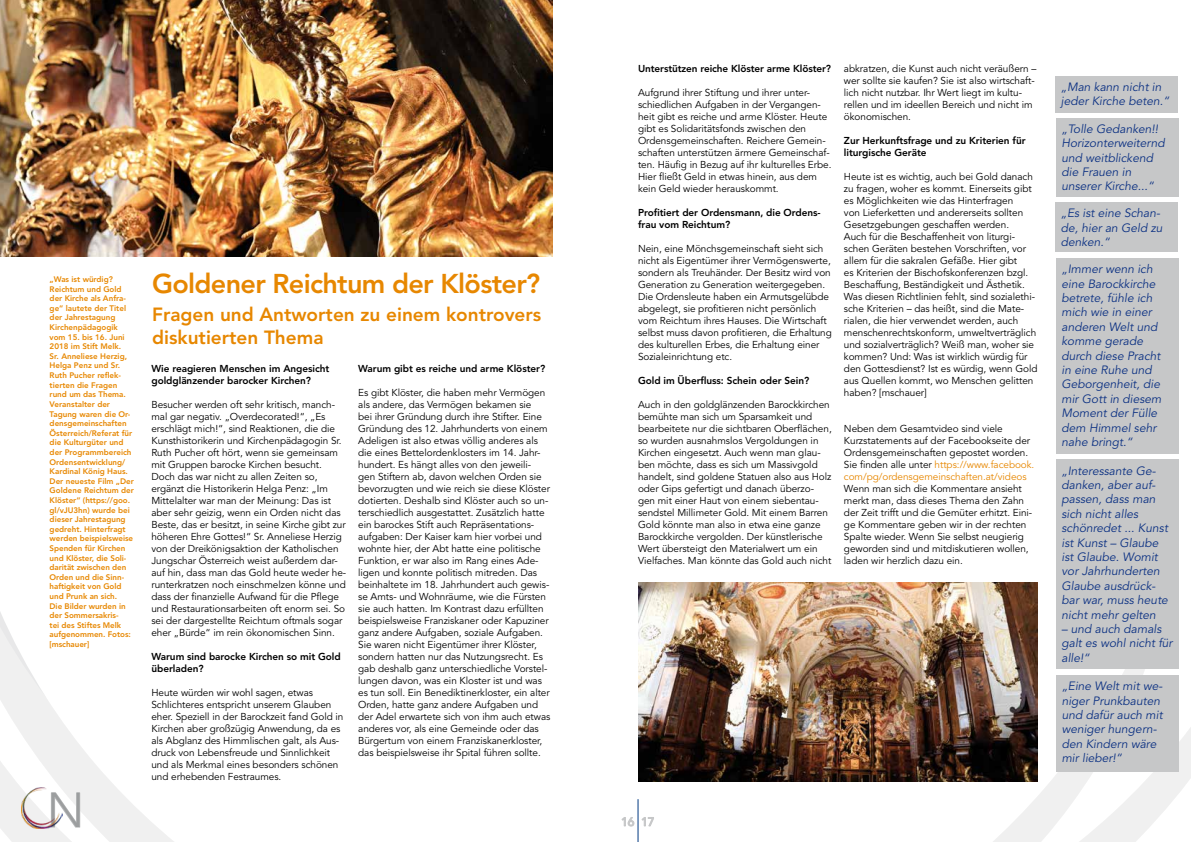
<style>
.page{position:relative;width:1191px;height:842px;background:#fff}
.page>*{position:absolute;margin:0;border:0;box-sizing:border-box;transform-origin:0 0}
.t1{font:300 48.6px "Avenir LT Std";color:#9c9e9f}
.t2{font:800 27px "Avenir LT Std";letter-spacing:-.025em;color:#e78700}
.t3{font:800 19px/22.8px "Avenir LT Std";color:#e78700}
.t4{font:italic 12px/14.4px "Avenir LT Std";color:#0c3183}
.t5{font:10px/12px "Avenir LT Std";letter-spacing:-.005em;color:#000}
.t6{font:800 10px/12px "Avenir LT Std";letter-spacing:-.005em;color:#000}
.t7{font:800 8px/9.6px "Avenir LT Std";color:#e78700}
.s1{color:#e78700}
</style>
<div class="page">
<svg style="left:0;top:582px;width:706px;height:260px"></svg>
<svg style="left:706px;top:500px;width:485px;height:342px"></svg>
<svg style="left:62px;top:792px;width:18px;height:36px"></svg>
<img style="left:21px;top:788px;width:41px;height:40px">
<hr style="left:637px;top:799px;width:1px;height:43px;background:#003882">
<svg style="left:621px;top:817px;width:13px;height:9px"></svg>
<svg style="left:641px;top:817px;width:13px;height:9px"></svg>
<img style="left:0;top:0;width:553px;height:257px">
<img style="left:638px;top:583px;width:399px;height:199px">
<div style="left:1055px;top:76px;width:123px;height:36px;background:#c6c7c8"></div>
<div style="left:1055px;top:118px;width:123px;height:78px;background:#c6c7c8"></div>
<div style="left:1055px;top:202px;width:123px;height:50px;background:#c6c7c8"></div>
<div style="left:1055px;top:258px;width:123px;height:196px;background:#c6c7c8"></div>
<div style="left:1055px;top:460px;width:123px;height:209px;background:#c6c7c8"></div>
<div style="left:1056px;top:675px;width:122px;height:97px;background:#c6c7c8"></div>
<p class="t7" style="left:50px;top:274px;width:86px">„Was ist würdig?<br>Reichtum und Gold der Kirche als Anfra&shy;ge“ lautete der Titel der Jahrestagung<br>Kirchenpädagogik vom 15. bis 16. Juni<br>2018 im Stift Melk.<br>Sr. Anneliese Herzig,<br>Helga Penz und Sr.<br>Ruth Pucher reflek&shy;tierten die Fragen rund um das Thema.<br>Veranstalter der<br>Tagung waren die Or&shy;densgemeinschaften<br>Österreich/Referat für die Kulturgüter und der Programmbereich<br>Ordensentwicklung/<br>Kardinal König Haus.<br>Der neueste Film „Der<br>Goldene Reichtum der<br>Klöster“ (https://goo. gl/vJU3hn) wurde bei dieser Jahrestagung gedreht. Hinterfragt werden beispielsweise<br>Spenden für Kirchen und Klöster, die Soli&shy;darität zwischen den<br>Orden und die Sinn&shy;haftigkeit von Gold und Prunk an sich.<br>Die Bilder wurden in der Sommersakris-<br>tei des Stiftes Melk aufgenommen. Fotos: [mschauer]</p>
<h1 class="t1" style="left:47px;top:782px;width:39px">N</h1>
<h2 class="t2" style="left:152px;top:267px;width:389px">Goldener Reichtum der Klöster?</h2>
<h3 class="t3" style="left:152px;top:303px;width:391px">Fragen und Antworten zu einem kontrovers diskutierten Thema</h3>
<p class="t6" style="left:151px;top:363px;width:179px">Wie reagieren Menschen im Angesicht goldglänzender barocker Kirchen?</p>
<p class="t5" style="left:151px;top:399px;width:196px">Besucher werden oft sehr kritisch, manch&shy;mal gar negativ. „Overdecorated!“, „Es erschlägt mich!“, sind Reaktionen, die die Kunsthistorikerin und Kirchenpädagogin Sr.<br>Ruth Pucher oft hört, wenn sie gemeinsam mit Gruppen barocke Kirchen besucht.<br>Doch das war nicht zu allen Zeiten so, ergänzt die Historikerin Helga Penz: „Im Mittelalter war man der Meinung: Das ist aber sehr geizig, wenn ein Orden nicht das Beste, das er besitzt, in seine Kirche gibt zur höheren Ehre Gottes!“ Sr. Anneliese Herzig von der Dreikönigsaktion der Katholischen Jungschar Österreich weist außerdem dar&shy;auf hin, dass man das Gold heute weder he&shy;runterkratzen noch einschmelzen könne und dass der finanzielle Aufwand für die Pflege und Restaurationsarbeiten oft enorm sei. So sei der dargestellte Reichtum oftmals sogar eher „Bürde“ im rein ökonomischen Sinn.</p>
<p class="t6" style="left:151px;top:651px;width:191px">Warum sind barocke Kirchen so mit Gold überladen?</p>
<p class="t5" style="left:151px;top:687px;width:194px">Heute würden wir wohl sagen, etwas Schlichteres entspricht unserem Glauben eher. Speziell in der Barockzeit fand Gold in Kirchen aber großzügig Anwendung, da es als Abglanz des Himmlischen galt, als Aus&shy;druck von Lebensfreude und Sinnlichkeit und als Merkmal eines besonders schönen und erhebenden Festraumes.</p>
<p class="t6" style="left:358px;top:363px;width:189px">Warum gibt es reiche und arme Klöster?</p>
<p class="t5" style="left:358px;top:387px;width:194px">Es gibt Klöster, die haben mehr Vermögen als andere, das Vermögen bekamen sie<br>bei ihrer Gründung durch ihre Stifter. Eine Gründung des 12. Jahrhunderts von einem Adeligen ist also etwas völlig anderes als die eines Bettelordenklosters im 14. Jahr&shy;hundert. Es hängt alles von den jeweili&shy;gen Stiftern ab, davon welchen Orden sie bevorzugten und wie reich sie diese Klöster dotierten. Deshalb sind Klöster auch so un&shy;terschiedlich ausgestattet. Zusätzlich hatte ein barockes Stift auch Repräsentations&shy;aufgaben: Der Kaiser kam hier vorbei und wohnte hier, der Abt hatte eine politische Funktion, er war also im Rang eines Ade&shy;ligen und konnte politisch mitreden. Das beinhaltete im 18. Jahrhundert auch gewis&shy;se Amts- und Wohnräume, wie die Fürsten sie auch hatten. Im Kontrast dazu erfüllten beispielsweise Franziskaner oder Kapuziner ganz andere Aufgaben, soziale Aufgaben.<br>Sie waren nicht Eigentümer ihrer Klöster, sondern hatten nur das Nutzungsrecht. Es gab deshalb ganz unterschiedliche Vorstel&shy;lungen davon, was ein Kloster ist und was es tun soll. Ein Benediktinerkloster, ein alter Orden, hatte ganz andere Aufgaben und der Adel erwartete sich von ihm auch etwas anderes vor, als eine Gemeinde oder das Bürgertum von einem Franziskanerkloster, das beispielsweise ihr Spital führen sollte.</p>
<p class="t6" style="left:638px;top:63px;width:195px">Unterstützen reiche Klöster arme Klöster?</p>
<p class="t5" style="left:638px;top:87px;width:195px">Aufgrund ihrer Stiftung und ihrer unter&shy;schiedlichen Aufgaben in der Vergangen&shy;heit gibt es reiche und arme Klöster. Heute gibt es Solidaritätsfonds zwischen den Ordensgemeinschaften. Reichere Gemein&shy;schaften unterstützen ärmere Gemeinschaf&shy;ten. Häufig in Bezug auf ihr kulturelles Erbe.<br>Hier fließt Geld in etwas hinein, aus dem kein Geld wieder herauskommt.</p>
<p class="t6" style="left:638px;top:207px;width:184px">Profitiert der Ordensmann, die Ordens&shy;frau vom Reichtum?</p>
<p class="t5" style="left:638px;top:243px;width:195px">Nein, eine Mönchsgemeinschaft sieht sich nicht als Eigentümer ihrer Vermögenswerte, sondern als Treuhänder. Der Besitz wird von Generation zu Generation weitergegeben.<br>Die Ordensleute haben ein Armutsgelübde abgelegt, sie profitieren nicht persönlich vom Reichtum ihres Hauses. Die Wirtschaft selbst muss davon profitieren, die Erhaltung des kulturellen Erbes, die Erhaltung einer Sozialeinrichtung etc.</p>
<p class="t6" style="left:638px;top:375px;width:173px">Gold im Überfluss: Schein oder Sein?</p>
<p class="t5" style="left:638px;top:399px;width:195px">Auch in den goldglänzenden Barockkirchen bemühte man sich um Sparsamkeit und bearbeitete nur die sichtbaren Oberflächen, so wurden ausnahmslos Vergoldungen in Kirchen eingesetzt. Auch wenn man glau&shy;ben möchte, dass es sich um Massivgold handelt, sind goldene Statuen also aus Holz oder Gips gefertigt und danach überzo&shy;gen mit einer Haut von einem siebentau&shy;sendstel Millimeter Gold. Mit einem Barren Gold könnte man also in etwa eine ganze Barockkirche vergolden. Der künstlerische Wert übersteigt den Materialwert um ein Vielfaches. Man könnte das Gold auch nicht</p>
<p class="t5" style="left:844px;top:63px;width:194px">abkratzen, die Kunst auch nicht veräußern – wer sollte sie kaufen? Sie ist also wirtschaft&shy;lich nicht nutzbar. Ihr Wert liegt im kultu&shy;rellen und im ideellen Bereich und nicht im ökonomischen.</p>
<p class="t6" style="left:844px;top:135px;width:183px">Zur Herkunftsfrage und zu Kriterien für liturgische Geräte</p>
<p class="t5" style="left:844px;top:171px;width:195px">Heute ist es wichtig, auch bei Gold danach zu fragen, woher es kommt. Einerseits gibt es Möglichkeiten wie das Hinterfragen<br>von Lieferketten und andererseits sollten Gesetzgebungen geschaffen werden.<br>Auch für die Beschaffenheit von liturgi&shy;schen Geräten bestehen Vorschriften, vor allem für die sakralen Gefäße. Hier gibt<br>es Kriterien der Bischofskonferenzen bzgl.<br>Beschaffung, Beständigkeit und Ästhetik.<br>Was diesen Richtlinien fehlt, sind sozialethi&shy;sche Kriterien – das heißt, sind die Mate&shy;rialen, die hier verwendet werden, auch menschenrechtskonform, umweltverträglich und sozialverträglich? Weiß man, woher sie kommen? Und: Was ist wirklich würdig für den Gottesdienst? Ist es würdig, wenn Gold aus Quellen kommt, wo Menschen gelitten haben? [mschauer]</p>
<p class="t5" style="left:844px;top:423px;width:192px">Neben dem Gesamtvideo sind viele Kurzstatements auf der Facebookseite der Ordensgemeinschaften gepostet worden.<br>Sie finden alle unter <span class="s1">https://www.facebook. com/pg/ordensgemeinschaften.at/videos</span></p>
<p class="t5" style="left:844px;top:483px;width:190px">Wenn man sich die Kommentare ansieht merkt man, dass dieses Thema den Zahn der Zeit trifft und die Gemüter erhitzt. Eini&shy;ge Kommentare geben wir in der rechten Spalte wieder. Wenn Sie selbst neugierig geworden sind und mitdiskutieren wollen, laden wir herzlich dazu ein.</p>
<p class="t4" style="left:1060px;top:80px;width:110px">„Man kann nicht in jeder Kirche beten.“</p>
<p class="t4" style="left:1061px;top:122px;width:105px">„Tolle Gedanken!!<br>Horizonterweiternd und weitblickend die Frauen in unserer Kirche...“</p>
<p class="t4" style="left:1060px;top:206px;width:103px">„Es ist eine Schan&shy;de, hier an Geld zu denken.“</p>
<p class="t4" style="left:1061px;top:262px;width:101px">„Immer wenn ich eine Barockkirche betrete, fühle ich mich wie in einer anderen Welt und komme gerade durch diese Pracht in eine Ruhe und<br>Geborgenheit, die mir Gott in diesem<br>Moment der Fülle dem Himmel sehr nahe bringt.“</p>
<p class="t4" style="left:1061px;top:463px;width:108px">„Interessante Ge&shy;danken, aber auf&shy;passen, dass man sich nicht alles schönredet ... Kunst ist Kunst – Glaube ist Glaube. Womit vor Jahrhunderten<br>Glaube ausdrück&shy;bar war, muss heute nicht mehr gelten</p>
<p class="t4" style="left:1061px;top:622px;width:113px">– und auch damals galt es wohl nicht für alle!“</p>
<p class="t4" style="left:1061px;top:679px;width:102px">„Eine Welt mit we&shy;niger Prunkbauten und dafür auch mit weniger hungern&shy;den Kindern wäre mir lieber!“</p>
</div>
